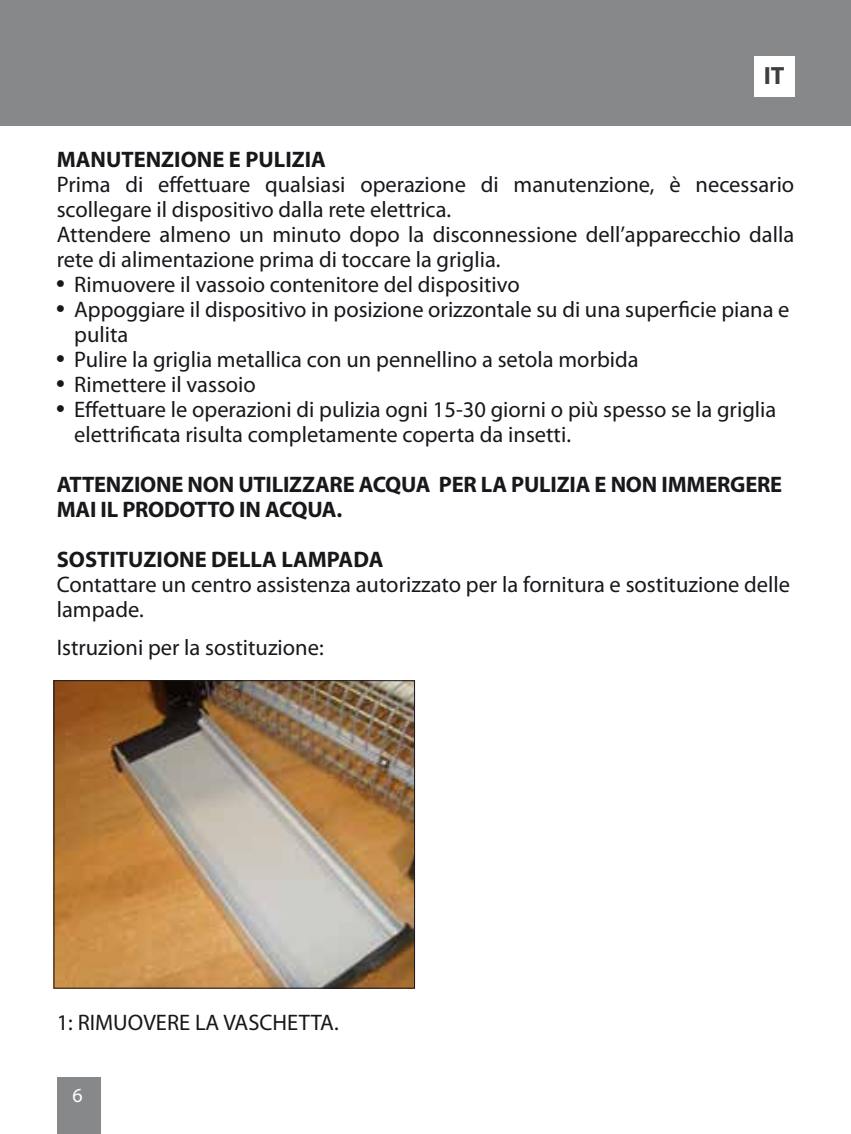
<style>
.page{position:relative;width:851px;height:1134px;background:#fff}
.page>*{position:absolute;margin:0;border:0;box-sizing:border-box;transform-origin:0 0}
.t1{font:700 25px "Myriad Pro";color:#3e3e40}
.t2{font:22.5px/25px "Myriad Pro";color:#1a171c}
.t3{font:700 22.5px/25px "Myriad Pro";letter-spacing:-.01em;color:#1a171c}
.t4{font:20px "Myriad Pro";color:#fff}
.s1{font-family:"Helvetica";font-stretch:condensed}
</style>
<div class="page">
<div style="left:57px;top:1077px;width:43px;height:57px;background:#87888a"></div>
<div style="left:0;top:0;width:850px;height:126px;background:#87888a"></div>
<div style="left:754px;top:57px;width:40px;height:40px;background:#fff"></div>
<img style="left:56px;top:682px;width:357px;height:304px">
<div style="left:54px;top:680px;width:361px;height:308px;border:1px solid #1a171c"></div>
<p class="t1" style="left:763px;top:60px;width:22px">IT</p>
<p class="t3" style="left:57px;top:147px;width:271px">MANUTENZIONE E PULIZIA</p>
<p class="t2" style="left:57px;top:172px;width:739px">Prima di effettuare qualsiasi operazione di manutenzione, è necessario scollegare il dispositivo dalla rete elettrica.<br>Attendere almeno un minuto dopo la disconnessione dell’apparecchio dalla rete di alimentazione prima di toccare la griglia.</p>
<p class="t2" style="left:57px;top:272px;width:464px"><span class="s1">•</span> Rimuovere il vassoio contenitore del dispositivo</p>
<p class="t2" style="left:74px;top:297px;width:716px;text-indent:-18px"><span class="s1">•</span> Appoggiare il dispositivo in posizione orizzontale su di una superficie piana e pulita</p>
<p class="t2" style="left:57px;top:347px;width:583px"><span class="s1">•</span> Pulire la griglia metallica con un pennellino a setola morbida</p>
<p class="t2" style="left:57px;top:372px;width:201px"><span class="s1">•</span> Rimettere il vassoio</p>
<p class="t2" style="left:74px;top:397px;width:703px;text-indent:-18px"><span class="s1">•</span> Effettuare le operazioni di pulizia ogni 15-30 giorni o più spesso se la griglia elettrificata risulta completamente coperta da insetti.</p>
<p class="t3" style="left:57px;top:472px;width:727px">ATTENZIONE NON UTILIZZARE ACQUA PER LA PULIZIA E NON IMMERGERE<br>MAI IL PRODOTTO IN ACQUA.</p>
<p class="t3" style="left:57px;top:547px;width:328px">SOSTITUZIONE DELLA LAMPADA</p>
<p class="t2" style="left:57px;top:572px;width:734px">Contattare un centro assistenza autorizzato per la fornitura e sostituzione delle lampade.</p>
<p class="t2" style="left:57px;top:635px;width:268px">Istruzioni per la sostituzione:</p>
<p class="t2" style="left:57px;top:1010px;width:283px">1: RIMUOVERE LA VASCHETTA.</p>
<p class="t4" style="left:72px;top:1083px;width:12px">6</p>
</div>
